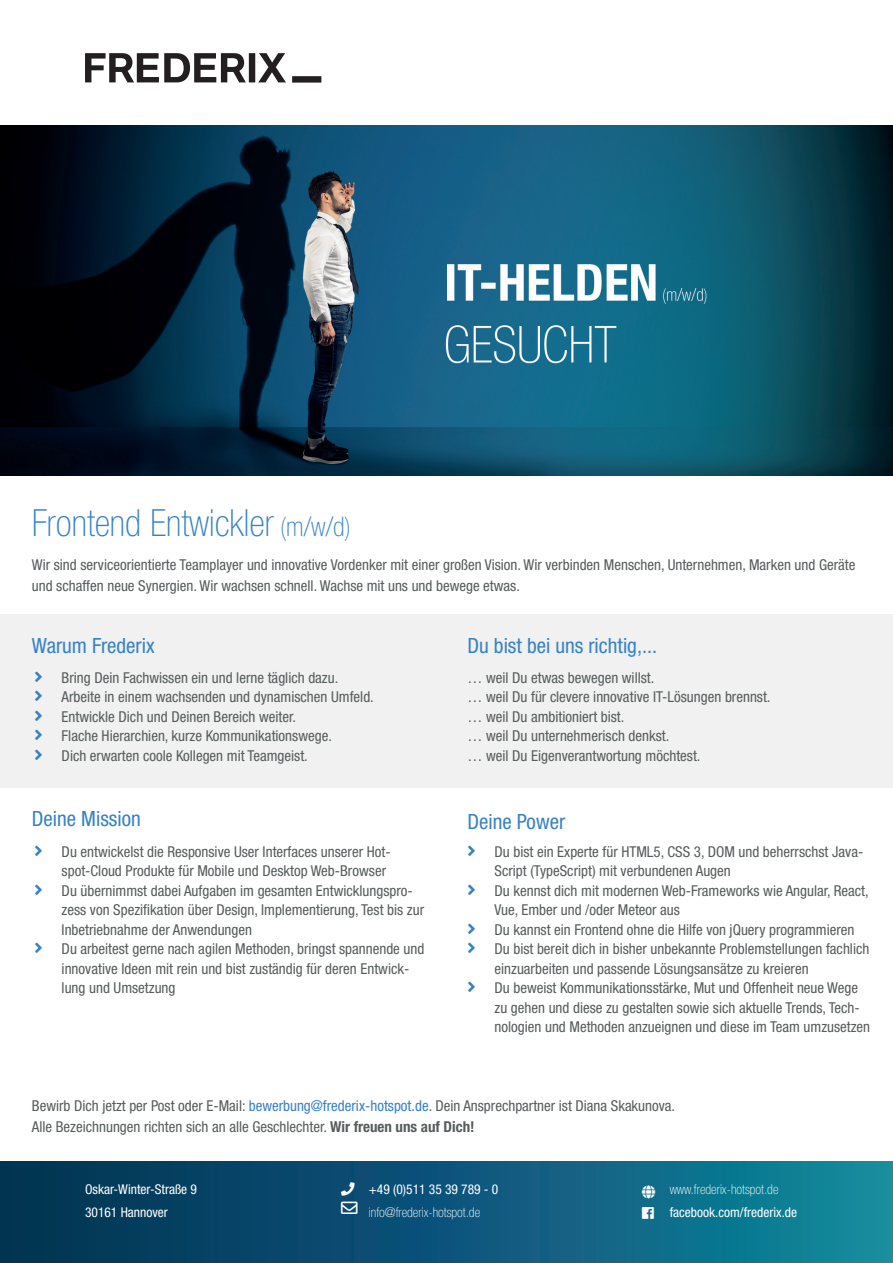
<style>
.page{position:relative;width:893px;height:1263px;background:#fff}
.page>*{position:absolute;margin:0;border:0;box-sizing:border-box;transform-origin:0 0}
.t1{font:100 condensed 37.5px "Helvetica Neue LT Std";color:#3782c4}
.t2{font:condensed 21px "Helvetica Neue LT Std";color:#3782c4}
.t3{font:condensed 15px/19.5px "Helvetica Neue LT Std";color:#575b5c}
.t4{font:condensed 13.5px/22.5px "Helvetica Neue LT Std";color:#fff}
.t5{font:100 condensed 13.5px "Helvetica Neue LT Std";color:#fff}
.s1{font-size:27px}
.s2{color:#3782c4}
.s3{font-weight:700}
</style>
<div class="page">
<img style="left:0;top:125px;width:893px;height:351px">
<svg style="left:85px;top:53px;width:236px;height:30px"></svg>
<div style="left:0;top:1161px;width:893px;height:102px;background:linear-gradient(to right,#022c52,#15869f)"></div>
<div style="left:0;top:614px;width:893px;height:173px;background:#f0f1f0"></div>
<svg style="left:341px;top:1182px;width:14px;height:14px"></svg>
<svg style="left:642px;top:1185px;width:13px;height:13px"></svg>
<svg style="left:642px;top:1206px;width:12px;height:12px"></svg>
<svg style="left:341px;top:1202px;width:17px;height:12px"></svg>
<h1 class="t1" style="left:32px;top:502px;width:320px">Frontend Entwickler <span class="s1">(m/w/d)</span></h1>
<p class="t3" style="left:32px;top:554px;width:825px;line-height:21px">Wir sind serviceorientierte Teamplayer und innovative Vordenker mit einer großen Vision. Wir verbinden Menschen, Unternehmen, Marken und Geräte und schaffen neue Synergien. Wir wachsen schnell. Wachse mit uns und bewege etwas.</p>
<h2 class="t2" style="left:32px;top:633px;width:124px">Warum Frederix</h2>
<p class="t3" style="left:62px;top:668px;width:314px">Bring Dein Fachwissen ein und lerne täglich dazu.<br>Arbeite in einem wachsenden und dynamischen Umfeld.<br>Entwickle Dich und Deinen Bereich weiter.<br>Flache Hierarchien, kurze Kommunikationswege.<br>Dich erwarten coole Kollegen mit Teamgeist.</p>
<h2 class="t2" style="left:32px;top:806px;width:110px">Deine Mission</h2>
<p class="t3" style="left:62px;top:841px;width:364px">Du entwickelst die Responsive User Interfaces unserer Hot&shy;spot-Cloud Produkte für Mobile und Desktop Web-Browser<br>Du übernimmst dabei Aufgaben im gesamten Entwicklungspro&shy;zess von Spezifikation über Design, Implementierung, Test bis zur Inbetriebnahme der Anwendungen<br>Du arbeitest gerne nach agilen Methoden, bringst spannende und innovative Ideen mit rein und bist zuständig für deren Entwick&shy;lung und Umsetzung</p>
<h2 class="t2" style="left:468px;top:633px;width:191px">Du bist bei uns richtig,...</h2>
<p class="t3" style="left:468px;top:668px;width:304px">… weil Du etwas bewegen willst.<br>… weil Du für clevere innovative IT-Lösungen brennst. … weil Du ambitioniert bist.<br>… weil Du unternehmerisch denkst.<br>… weil Du Eigenverantwortung möchtest.</p>
<h2 class="t2" style="left:468px;top:810px;width:99px">Deine Power</h2>
<p class="t3" style="left:495px;top:841px;width:377px">Du bist ein Experte für HTML5, CSS 3, DOM und beherrschst Java-Script (TypeScript) mit verbundenen Augen<br>Du kennst dich mit modernen Web-Frameworks wie Angular, React, Vue, Ember und /oder Meteor aus<br>Du kannst ein Frontend ohne die Hilfe von jQuery programmieren Du bist bereit dich in bisher unbekannte Problemstellungen fachlich einzuarbeiten und passende Lösungsansätze zu kreieren<br>Du beweist Kommunikationsstärke, Mut und Offenheit neue Wege zu gehen und diese zu gestalten sowie sich aktuelle Trends, Tech&shy;nologien und Methoden anzueignen und diese im Team umzusetzen</p>
<p class="t3" style="left:32px;top:1095px;width:645px;line-height:21px">Bewirb Dich jetzt per Post oder E-Mail: <span class="s2">bewerbung@frederix-hotspot.de</span>. Dein Ansprechpartner ist Diana Skakunova.<br>Alle Bezeichnungen richten sich an alle Geschlechter. <span class="s3">Wir freuen uns auf Dich!</span></p>
<p class="t4" style="left:85px;top:1178px;width:113px">Oskar-Winter-Straße 9<br>30161 Hannover</p>
<p class="t4" style="left:369px;top:1178px;width:131px">+49 (0)511 35 39 789 - 0</p>
<p class="t5" style="left:369px;top:1204px;width:113px">info@frederix-hotspot.de</p>
<p class="t5" style="left:670px;top:1182px;width:110px">www.frederix-hotspot.de</p>
<p class="t4" style="left:670px;top:1201px;width:129px">facebook.com/frederix.de</p>
</div>
